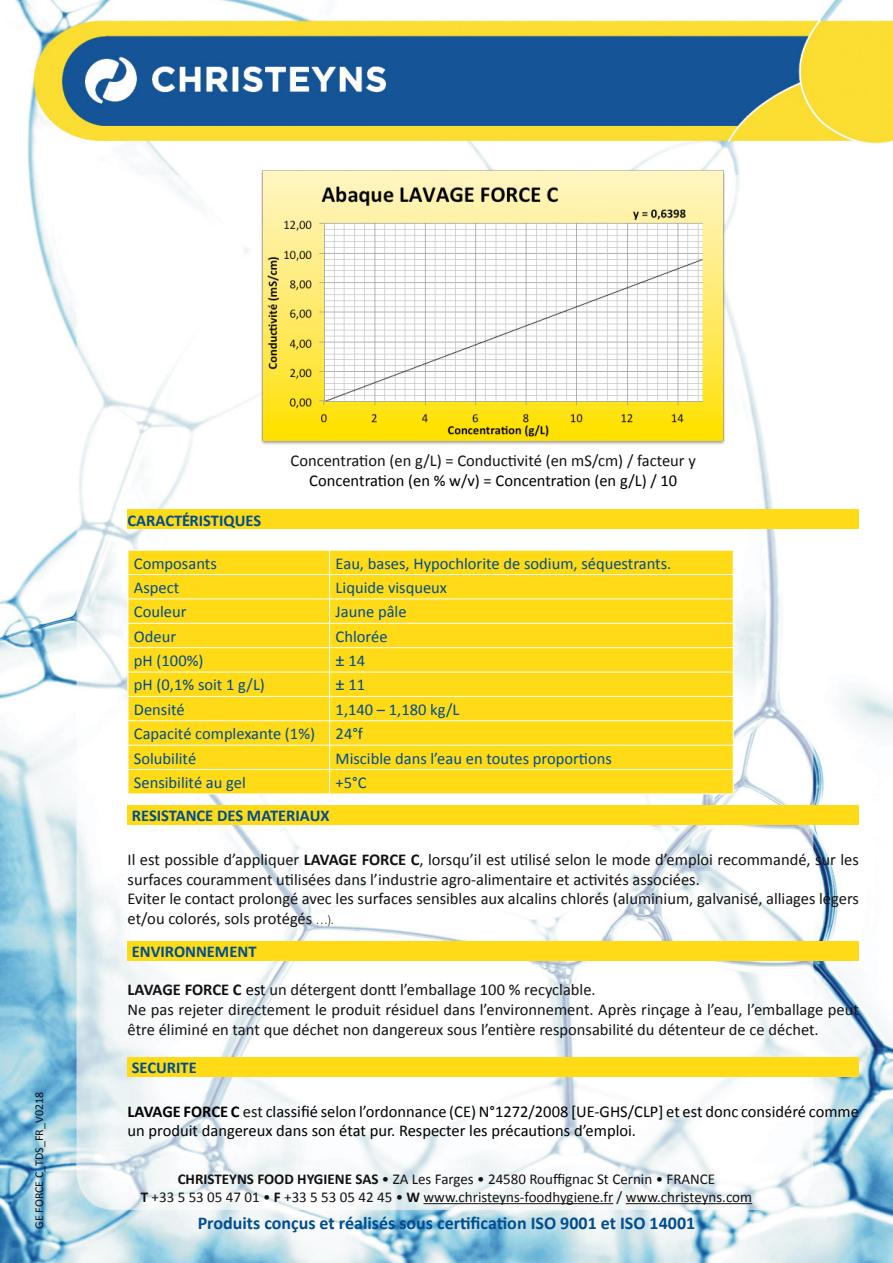
<style>
.page{position:relative;width:893px;height:1263px;background:#fff}
.page>*{position:absolute;margin:0;border:0;box-sizing:border-box;transform-origin:0 0}
.t1{font:700 18px "Calibri";color:#004d90}
.t2{font:16.5px/19.8px "Calibri";color:#121212}
.t3{font:16.5px/24.3px "Calibri";color:#004d90}
.t4{font:16.5px/19.8px "Calibri";color:#000}
.t5{font:700 16.5px "Calibri";color:#004d90}
.t6{font:15px/18px "Calibri";color:#121212;text-align:center}
.t7{font:12px "Calibri";color:#121212}
.s1{font-family:"Helvetica Neue LT Std";font-stretch:condensed;font-size:15px}
.s2{font-family:"Arial"}
.s3{font-weight:700}
.s4{font-family:"Helvetica Neue LT Std";font-weight:300;font-stretch:condensed;font-size:12.75px}
.s5{color:#000}
.s6{color:#121212}
</style>
<div class="page">
<img style="left:0;top:0;width:893px;height:1263px">
<hr style="left:423px;top:1203px;width:190px;height:1px;background:#121212">
<hr style="left:626px;top:1203px;width:126px;height:1px;background:#121212">
<img style="left:259px;top:168px;width:469px;height:279px">
<div style="left:128px;top:509px;width:731px;height:20px;background:#feda17"></div>
<div style="left:129px;top:551px;width:604px;height:242px;background:#feda17"></div>
<hr style="left:128px;top:550px;width:202px;height:1px;background:#fff">
<hr style="left:330px;top:550px;width:404px;height:1px;background:#fff">
<hr style="left:128px;top:574px;width:202px;height:1px;background:#fff">
<hr style="left:330px;top:574px;width:404px;height:1px;background:#fff">
<hr style="left:128px;top:598px;width:202px;height:1px;background:#fff">
<hr style="left:330px;top:598px;width:404px;height:1px;background:#fff">
<hr style="left:128px;top:623px;width:202px;height:1px;background:#fff">
<hr style="left:330px;top:623px;width:404px;height:1px;background:#fff">
<hr style="left:128px;top:647px;width:202px;height:1px;background:#fff">
<hr style="left:330px;top:647px;width:404px;height:1px;background:#fff">
<hr style="left:128px;top:672px;width:202px;height:1px;background:#fff">
<hr style="left:330px;top:672px;width:404px;height:1px;background:#fff">
<hr style="left:128px;top:696px;width:202px;height:1px;background:#fff">
<hr style="left:330px;top:696px;width:404px;height:1px;background:#fff">
<hr style="left:128px;top:720px;width:202px;height:1px;background:#fff">
<hr style="left:330px;top:720px;width:404px;height:1px;background:#fff">
<hr style="left:128px;top:745px;width:202px;height:1px;background:#fff">
<hr style="left:330px;top:745px;width:404px;height:1px;background:#fff">
<hr style="left:128px;top:769px;width:202px;height:1px;background:#fff">
<svg style="left:128px;top:550px;width:1px;height:243px"></svg>
<hr style="left:330px;top:769px;width:404px;height:1px;background:#fff">
<svg style="left:329px;top:550px;width:1px;height:243px"></svg>
<svg style="left:733px;top:550px;width:1px;height:243px"></svg>
<hr style="left:128px;top:793px;width:202px;height:1px;background:#fff">
<hr style="left:330px;top:793px;width:404px;height:1px;background:#fff">
<div style="left:128px;top:805px;width:731px;height:20px;background:#feda17"></div>
<div style="left:128px;top:941px;width:731px;height:20px;background:#feda17"></div>
<div style="left:128px;top:1057px;width:731px;height:20px;background:#feda17"></div>
<p class="t7" style="left:31px;top:1229px;width:139px;rotate:-90deg">GE FORCE C_TDS_FR_V0218</p>
<p class="t2" style="left:291px;top:451px;width:407px">Concentration (en g/L) = Conductivité (en mS/cm) / facteur y</p>
<p class="t4" style="left:309px;top:471px;width:369px">Concentration (en % w/v) = Concentration (en g/L) / 10</p>
<p class="t5" style="left:128px;top:509px;width:135px">CARACT<span class="s1">É</span>RISTIQUES</p>
<p class="t3" style="left:134px;top:551px;width:84px">Composants</p>
<p class="t3" style="left:336px;top:551px;width:337px">Eau, bases, Hypochlorite de sodium, séquestrants.</p>
<p class="t3" style="left:134px;top:575px;width:47px">Aspect</p>
<p class="t3" style="left:336px;top:575px;width:113px">Liquide visqueux</p>
<p class="t3" style="left:134px;top:600px;width:54px">Couleur</p>
<p class="t3" style="left:336px;top:600px;width:72px">Jaune pâle</p>
<p class="t3" style="left:134px;top:624px;width:44px">Odeur</p>
<p class="t3" style="left:336px;top:624px;width:53px">Chlorée</p>
<p class="t3" style="left:134px;top:648px;width:71px">pH (100%)</p>
<p class="t3" style="left:336px;top:648px;width:31px"><span class="s2">±</span> 14</p>
<p class="t3" style="left:134px;top:673px;width:132px">pH (0,1% soit 1 g/L)</p>
<p class="t3" style="left:336px;top:673px;width:31px"><span class="s2">±</span> 11</p>
<p class="t3" style="left:134px;top:697px;width:52px">Densité</p>
<p class="t3" style="left:134px;top:697px;width:327px;text-indent:202px">1,140 – 1,180 kg/L<br>Capacité complexante (1%) 24°f<br>Solubilité</p>
<p class="t3" style="left:336px;top:746px;width:278px">Miscible dans l’eau en toutes proportions</p>
<p class="t3" style="left:134px;top:770px;width:113px">Sensibilité au gel</p>
<p class="t3" style="left:336px;top:770px;width:32px">+5°C</p>
<p class="t5" style="left:132px;top:805px;width:199px">RESISTANCE DES MATERIAUX</p>
<p class="t2" style="left:128px;top:849px;width:733px">Il est possible d’appliquer <span class="s3">LAVAGE FORCE C</span>, lorsqu’il est utilisé selon le mode d’emploi recommandé, sur les surfaces couramment utilisées dans l’industrie agro-alimentaire et activités associées.<br>Eviter le contact prolongé avec les surfaces sensibles aux alcalins chlorés (aluminium, galvanisé, alliages légers et/ou colorés, sols protégés <span class="s4">…).</span></p>
<p class="t5" style="left:132px;top:941px;width:126px">ENVIRONNEMENT</p>
<p class="t2" style="left:128px;top:980px;width:733px"><span class="s3">LAVAGE FORCE C</span> <span class="s5">est</span> un détergent dontt l’emballage 100 % recyclable.<br>Ne pas rejeter directement le produit résiduel dans l’environnement. Après rinçage à l’eau, l’emballage peut être éliminé en tant que déchet non dangereux sous l’entière responsabilité du détenteur de ce déchet.</p>
<p class="t5" style="left:132px;top:1057px;width:67px">SECURITE</p>
<p class="t4" style="left:128px;top:1101px;width:733px"><span class="s3">LAVAGE FORCE C</span> <span class="s6">est</span> classifié selon l’ordonnance (CE) N°1272/2008 [UE-GHS/CLP] et est donc considéré comme un produit dangereux dans son état pur. Respecter les précautions d’emploi.</p>
<p class="t6" style="left:141px;top:1170px;width:613px"><span class="s3">CHRISTEYNS FOOD HYGIENE SAS</span> • ZA Les Farges • 24580 Rouffignac St Cernin • FRANCE<br><span class="s3">T</span> +33 5 53 05 47 01 • <span class="s3">F</span> +33 5 53 05 42 45 • <span class="s3">W</span> www.christeyns-foodhygiene.fr / www.christeyns.com</p>
<p class="t1" style="left:198px;top:1211px;width:499px">Produits conçus et réalisés sous certification ISO 9001 et ISO 14001</p>
</div>
